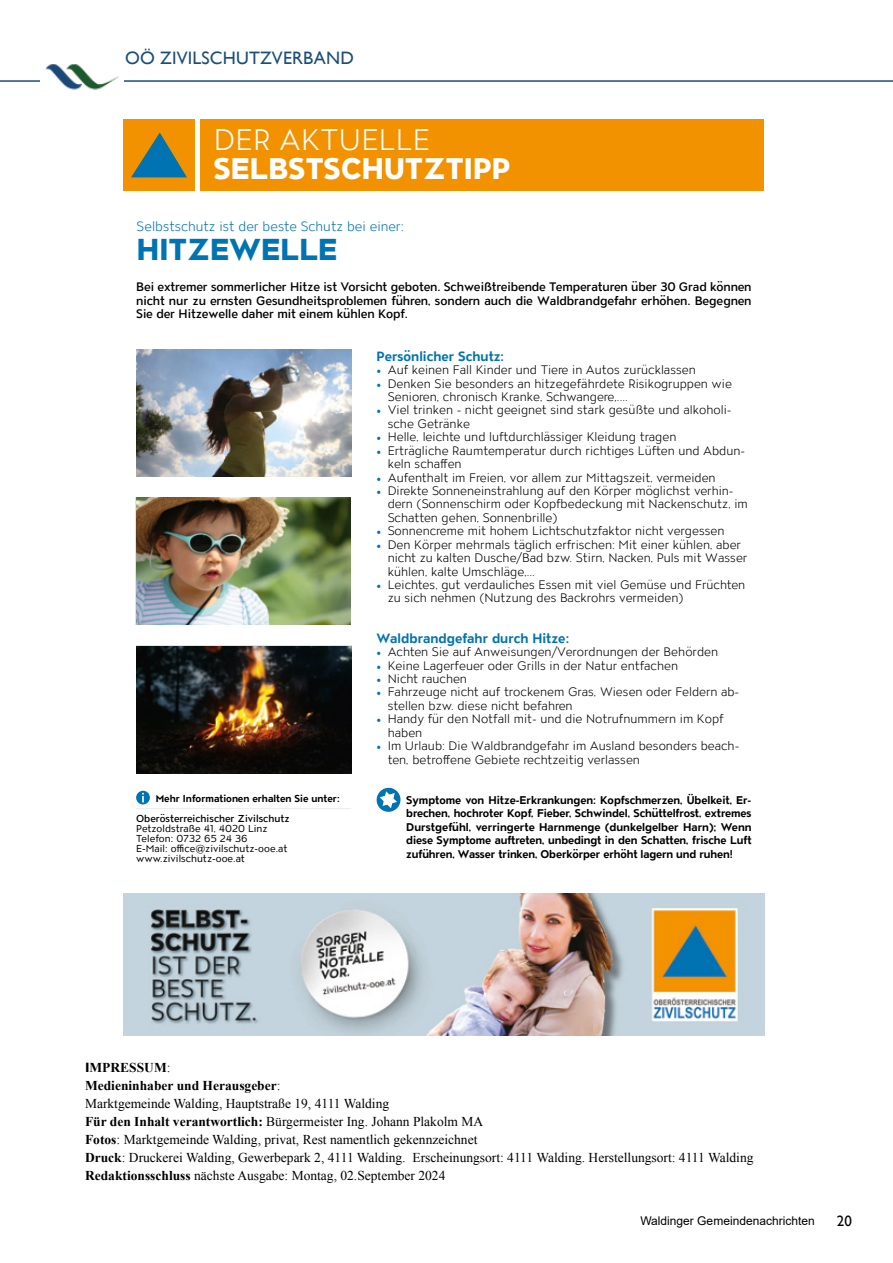
<style>
.page{position:relative;width:893px;height:1263px;background:#fff}
.page>*{position:absolute;margin:0;border:0;box-sizing:border-box;transform-origin:0 0}
.t1{font:800 30.15px "ATC Overlook";letter-spacing:.01em;color:#0073b3}
.t2{font:800 29.7px "ATC Overlook";letter-spacing:.01em;color:#fff}
.t3{font:300 29.7px "ATC Overlook";letter-spacing:.01em;color:#fff}
.t4{font:18px "Gill Sans";letter-spacing:.01em;color:#1b4e7a}
.t5{font:15px "Gill Sans";color:#000}
.t6{font:13.5px/18px "Times New Roman";color:#000}
.t7{font:700 13.5px "ATC Overlook";color:#0073b3}
.t8{font:300 13.5px "ATC Overlook";color:#0073b3}
.t9{font:300 12.3px/13.5px "ATC Overlook";color:#000}
.t10{font:500 12.3px/13.5px "ATC Overlook";letter-spacing:-.01em;color:#000;text-align:justify}
.t11{font:12px "Arial";color:#000}
.t12{font:700 11.25px/13.5px "ATC Overlook";letter-spacing:-.01em;color:#000;text-align:justify}
.t13{font:10.05px/10.1px "ATC Overlook";color:#000}
.t14{font:700 10.05px "ATC Overlook";color:#000}
.t15{font:500 10.05px "ATC Overlook";color:#000}
.s1{font-family:"Minion Pro";font-weight:400;color:#0073b3}
.s2{font-family:"Gill Sans";font-weight:700}
.s3{font-weight:700}
</style>
<div class="page">
<hr style="left:0;top:80px;width:893px;height:2px;background:#1b4e7a">
<div style="left:41px;top:50px;width:83px;height:60px;background:#fff"></div>
<img style="left:46px;top:64px;width:73px;height:26px">
<div style="left:200px;top:119px;width:564px;height:72px;background:#f39200"></div>
<div style="left:123px;top:119px;width:72px;height:72px;background:#f39200"></div>
<svg style="left:131px;top:133px;width:56px;height:44px"></svg>
<img style="left:123px;top:893px;width:641px;height:143px">
<svg style="left:376px;top:787px;width:25px;height:25px"></svg>
<hr style="left:136px;top:808px;width:215px;height:1px;background:#ededed">
<div style="left:136px;top:791px;width:14px;height:13px;background:#0073b3;border-radius:50%"></div>
<svg style="left:142px;top:793px;width:2px;height:9px"></svg>
<img style="left:136px;top:497px;width:215px;height:128px">
<img style="left:137px;top:646px;width:215px;height:127px">
<img style="left:137px;top:349px;width:214px;height:128px">
<h3 class="t4" style="left:125px;top:47px;width:230px">OÖ ZIVILSCHUTZVERBAND</h3>
<h2 class="t3" style="left:214px;top:123px;width:218px">DER AKTUELLE</h2>
<h2 class="t2" style="left:214px;top:152px;width:298px">SELBSTSCHUTZTIPP</h2>
<p class="t8" style="left:137px;top:219px;width:269px">Selbstschutz ist der beste Schutz bei einer:</p>
<h1 class="t1" style="left:137px;top:233px;width:202px">HITZEWELLE</h1>
<p class="t10" style="left:136px;top:281px;width:617px">Bei extremer sommerlicher Hitze ist Vorsicht geboten. Schweißtreibende Temperaturen über 30 Grad können nicht nur zu ernsten Gesundheitsproblemen führen, sondern auch die Waldbrandgefahr erhöhen. Begegnen Sie der Hitzewelle daher mit einem kühlen Kopf.</p>
<p class="t14" style="left:156px;top:792px;width:185px">Mehr Informationen erhalten Sie unter:</p>
<p class="t15" style="left:136px;top:812px;width:155px">Oberösterreichischer Zivilschutz</p>
<p class="t13" style="left:136px;top:824px;width:153px">Petzoldstraße 41, 4020 Linz<br>Telefon: 0732 65 24 36<br>E-Mail: office@zivilschutz-ooe.at www.zivilschutz-ooe.at</p>
<p class="t7" style="left:377px;top:348px;width:129px">Persönlicher Schutz:</p>
<p class="t9" style="left:377px;top:364px;width:321px"><span class="s1">•</span> Auf keinen Fall Kinder und Tiere in Autos zurücklassen</p>
<p class="t9" style="left:388px;top:377px;width:346px;text-indent:-11px"><span class="s1">•</span> Denken Sie besonders an hitzegefährdete Risikogruppen wie<br>Senioren, chronisch Kranke, Schwangere,....</p>
<p class="t9" style="left:388px;top:404px;width:345px;text-indent:-11px"><span class="s1">•</span> Viel trinken - nicht geeignet sind stark gesüßte und alkoholi&shy;sche Getränke</p>
<p class="t9" style="left:377px;top:431px;width:301px"><span class="s1">•</span> Helle, leichte und luftdurchlässiger Kleidung tragen</p>
<p class="t9" style="left:388px;top:444px;width:359px;text-indent:-11px"><span class="s1">•</span> Erträgliche Raumtemperatur durch richtiges Lüften und Abdun&shy;keln schaffen</p>
<p class="t9" style="left:377px;top:471px;width:341px"><span class="s1">•</span> Aufenthalt im Freien, vor allem zur Mittagszeit, vermeiden</p>
<p class="t9" style="left:388px;top:485px;width:362px;text-indent:-11px"><span class="s1">•</span> Direkte Sonneneinstrahlung auf den Körper möglichst verhin&shy;dern (Sonnenschirm oder Kopfbedeckung mit Nackenschutz, im<br>Schatten gehen, Sonnenbrille)</p>
<p class="t9" style="left:377px;top:525px;width:349px"><span class="s1">•</span> Sonnencreme mit hohem Lichtschutzfaktor nicht vergessen</p>
<p class="t9" style="left:388px;top:538px;width:361px;text-indent:-11px"><span class="s1">•</span> Den Körper mehrmals täglich erfrischen: Mit einer kühlen, aber nicht zu kalten Dusche/Bad bzw. Stirn, Nacken, Puls mit Wasser kühlen, kalte Umschläge,...</p>
<p class="t9" style="left:388px;top:579px;width:359px;text-indent:-11px"><span class="s1">•</span> Leichtes, gut verdauliches Essen mit viel Gemüse und Früchten zu sich nehmen (Nutzung des Backrohrs vermeiden)</p>
<p class="t7" style="left:377px;top:630px;width:194px">Waldbrandgefahr durch Hitze:</p>
<p class="t9" style="left:377px;top:646px;width:343px"><span class="s1">•</span> Achten Sie auf Anweisungen/Verordnungen der Behörden</p>
<p class="t9" style="left:377px;top:659px;width:303px"><span class="s1">•</span> Keine Lagerfeuer oder Grills in der Natur entfachen</p>
<p class="t9" style="left:377px;top:673px;width:92px"><span class="s1">•</span> Nicht rauchen</p>
<p class="t9" style="left:388px;top:686px;width:353px;text-indent:-11px"><span class="s1">•</span> Fahrzeuge nicht auf trockenem Gras, Wiesen oder Feldern ab&shy;stellen bzw. diese nicht befahren</p>
<p class="t9" style="left:388px;top:713px;width:337px;text-indent:-11px"><span class="s1">•</span> Handy für den Notfall mit- und die Notrufnummern im Kopf haben</p>
<p class="t9" style="left:388px;top:740px;width:353px;text-indent:-11px"><span class="s1">•</span> Im Urlaub: Die Waldbrandgefahr im Ausland besonders beach&shy;ten, betroffene Gebiete rechtzeitig verlassen</p>
<p class="t12" style="left:406px;top:794px;width:347px">Symptome von Hitze-Erkrankungen: Kopfschmerzen, Übelkeit, Er&shy;brechen, hochroter Kopf, Fieber, Schwindel, Schüttelfrost, extremes Durstgefühl, verringerte Harnmenge (dunkelgelber Harn); Wenn diese Symptome auftreten, unbedingt in den Schatten, frische Luft zuführen, Wasser trinken, Oberkörper erhöht lagern und ruhen!</p>
<p class="t6" style="left:85px;top:1058px;width:670px"><span class="s2">I</span><span class="s3">MPRESSUM</span>:<br><span class="s3">Medieninhaber und Herausgeber</span>:<br>Marktgemeinde Walding, Hauptstraße 19, 4111 Walding<br><span class="s3">Für den Inhalt verantwortlich:</span> Bürgermeister Ing. Johann Plakolm MA<br><span class="s3">Fotos</span>: Marktgemeinde Walding, privat, Rest namentlich gekennzeichnet<br><span class="s3">Druck</span>: Druckerei Walding, Gewerbepark 2, 4111 Walding. Erscheinungsort: 4111 Walding. Herstellungsort: 4111 Walding <span class="s3">Redaktionsschluss</span> nächste Ausgabe: Montag, 02.September 2024</p>
<p class="t11" style="left:640px;top:1212px;width:176px">Waldinger Gemeindenachrichten</p>
<p class="t5" style="left:837px;top:1212px;width:16px">20</p>
</div>
